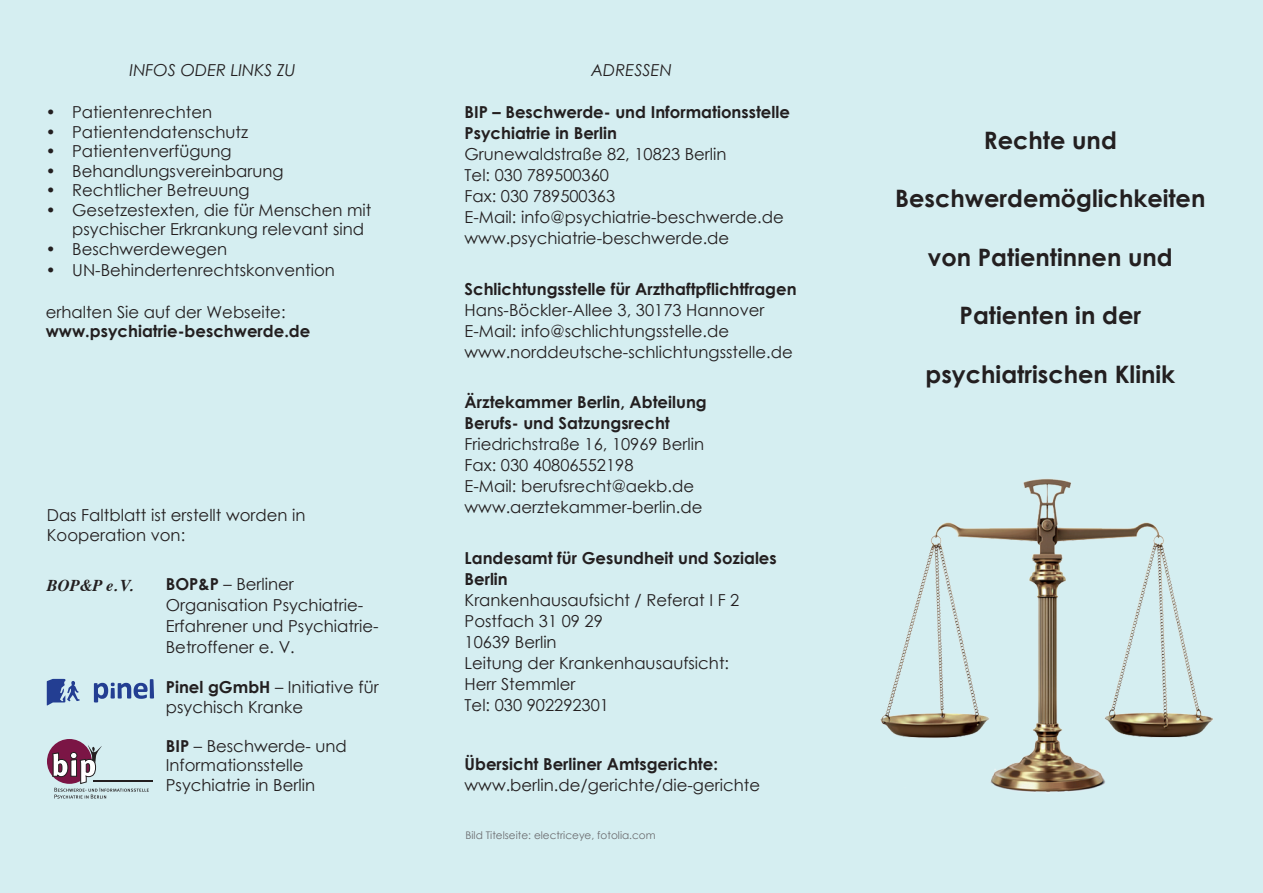
<style>
.page{position:relative;width:1263px;height:893px;background:#d5eef1}
.page>*{position:absolute;margin:0;border:0;box-sizing:border-box;transform-origin:0 0}
.t1{font:700 24px "Century Gothic";color:#231f20}
.t2{font:16.5px/21px "Century Gothic";color:#231f20}
.t3{font:700 16.5px/21px "Century Gothic";color:#231f20}
.t4{font:italic 16.5px "Century Gothic";color:#231f20}
.t5{font:italic 700 16.5px "Times";color:#231f20}
.t6{font:10.5px "Century Gothic";color:#6c6d70}
.s1{font-weight:700}
</style>
<div class="page">
<img style="left:880px;top:479px;width:333px;height:315px">
<svg style="left:47px;top:679px;width:107px;height:26px"></svg>
<svg style="left:47px;top:739px;width:45px;height:45px"></svg>
<hr style="left:93px;top:780px;width:60px;height:2px;background:#231f20">
<svg style="left:53px;top:744px;width:96px;height:54px"></svg>
<p class="t4" style="left:130px;top:60px;width:167px">INFOS ODER LINKS ZU</p>
<p class="t2" style="left:46px;top:102px;width:168px">• Patientenrechten</p>
<p class="t2" style="left:46px;top:121px;width:204px">• Patientendatenschutz</p>
<p class="t2" style="left:46px;top:141px;width:187px">• Patientenverfügung</p>
<p class="t2" style="left:46px;top:160px;width:239px">• Behandlungsvereinbarung</p>
<p class="t2" style="left:46px;top:180px;width:205px">• Rechtlicher Betreuung</p>
<p class="t2" style="left:72px;top:200px;width:301px;line-height:19.5px;text-indent:-26px">• Gesetzestexten, die für Menschen mit psychischer Erkrankung relevant sind</p>
<p class="t2" style="left:46px;top:238px;width:183px">• Beschwerdewegen</p>
<p class="t2" style="left:46px;top:259px;width:291px">• UN-Behindertenrechtskonvention</p>
<p class="t2" style="left:46px;top:301px;width:241px">erhalten Sie auf der Webseite:</p>
<p class="t3" style="left:46px;top:320px;width:266px">www.psychiatrie-beschwerde.de</p>
<p class="t2" style="left:47px;top:505px;width:260px;line-height:19.5px">Das Faltblatt ist erstellt worden in<br>Kooperation von:</p>
<p class="t5" style="left:47px;top:570px;width:88px">BOP&amp;P e. V.</p>
<p class="t2" style="left:166px;top:573px;width:214px"><span class="s1">BOP&amp;P</span> – Berliner<br>Organisation Psychiatrie-<br>Erfahrener und Psychiatrie-<br>Betroffener e. V.</p>
<p class="t2" style="left:166px;top:677px;width:214px;line-height:19.5px"><span class="s1">Pinel gGmbH</span> – Initiative für psychisch Kranke</p>
<p class="t2" style="left:166px;top:736px;width:183px;line-height:19.5px"><span class="s1">BIP</span> – Beschwerde- und<br>Informationsstelle<br>Psychiatrie in Berlin</p>
<p class="t4" style="left:591px;top:60px;width:82px">ADRESSEN</p>
<p class="t3" style="left:465px;top:101px;width:327px">BIP – Beschwerde- und Informationsstelle<br>Psychiatrie in Berlin</p>
<p class="t2" style="left:465px;top:143px;width:321px">Grunewaldstraße 82, 10823 Berlin<br>Tel: 030 789500360<br>Fax: 030 789500363<br>E-Mail: info@psychiatrie-beschwerde.de www.psychiatrie-beschwerde.de</p>
<p class="t3" style="left:465px;top:278px;width:333px">Schlichtungsstelle für Arzthaftpflichtfragen</p>
<p class="t2" style="left:465px;top:299px;width:330px">Hans-Böckler-Allee 3, 30173 Hannover<br>E-Mail: info@schlichtungsstelle.de www.norddeutsche-schlichtungsstelle.de</p>
<p class="t3" style="left:465px;top:391px;width:244px">Ärztekammer Berlin, Abteilung<br>Berufs- und Satzungsrecht</p>
<p class="t2" style="left:465px;top:434px;width:241px">Friedrichstraße 16, 10969 Berlin<br>Fax: 030 40806552198<br>E-Mail: berufsrecht@aekb.de www.aerztekammer-berlin.de</p>
<p class="t3" style="left:465px;top:547px;width:314px">Landesamt für Gesundheit und Soziales<br>Berlin</p>
<p class="t2" style="left:465px;top:589px;width:276px">Krankenhausaufsicht / Referat I F 2<br>Postfach 31 09 29<br>10639 Berlin<br>Leitung der Krankenhausaufsicht:<br>Herr Stemmler<br>Tel: 030 902292301</p>
<p class="t3" style="left:465px;top:753px;width:255px">Übersicht Berliner Amtsgerichte:</p>
<p class="t2" style="left:465px;top:774px;width:297px">www.berlin.de/gerichte/die-gerichte</p>
<p class="t6" style="left:465px;top:829px;width:192px">Bild Titelseite: electriceye, fotolia.com</p>
<h1 class="t1" style="left:984px;top:125px;width:134px">Rechte und</h1>
<h1 class="t1" style="left:895px;top:183px;width:312px">Beschwerdemöglichkeiten</h1>
<h1 class="t1" style="left:928px;top:242px;width:246px">von Patientinnen und</h1>
<h1 class="t1" style="left:960px;top:300px;width:183px">Patienten in der</h1>
<h1 class="t1" style="left:925px;top:359px;width:251px">psychiatrischen Klinik</h1>
</div>
